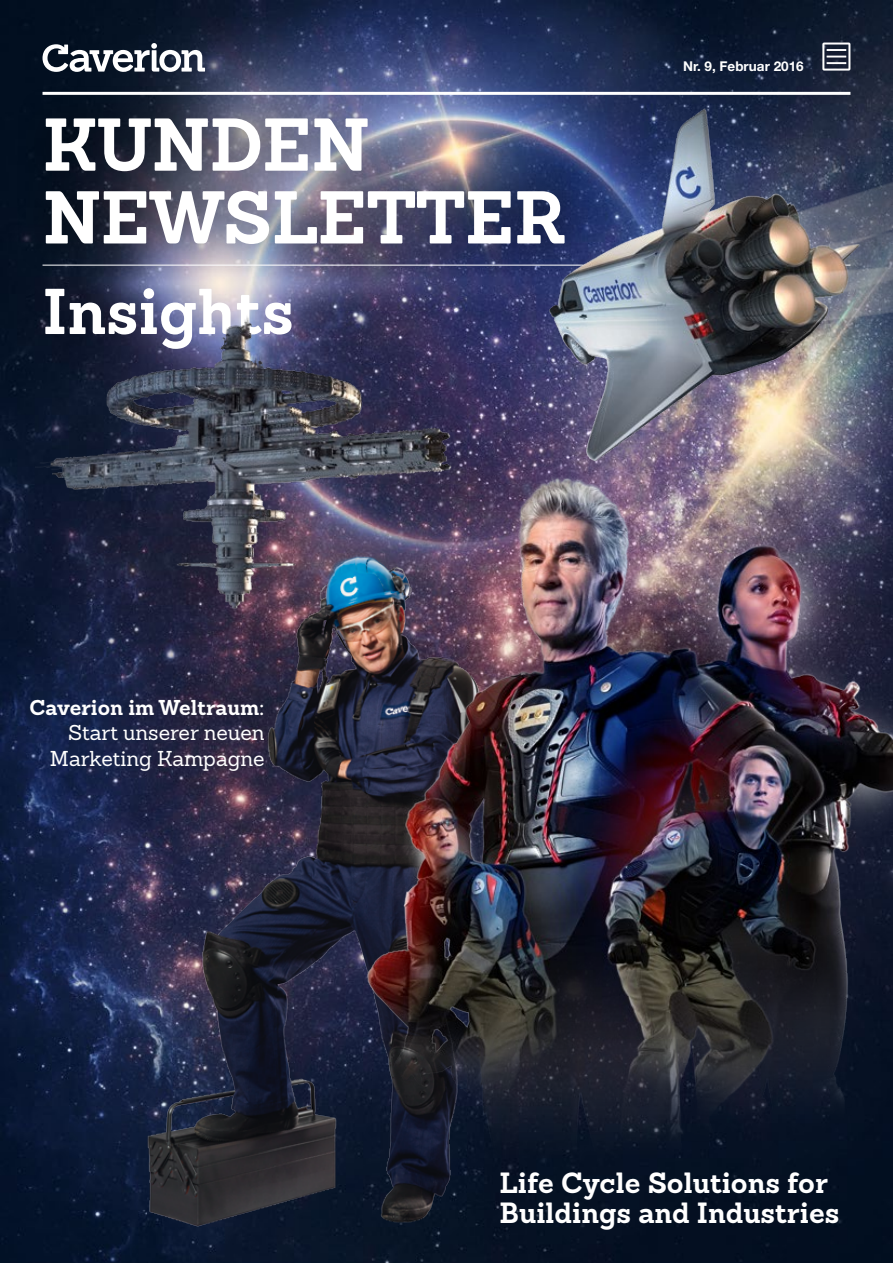
<style>
.page{position:relative;width:893px;height:1263px;background:#fff}
.page>*{position:absolute;margin:0;border:0;box-sizing:border-box;transform-origin:0 0}
.t1{font:700 72.75px/72.8px "Sanchez";letter-spacing:-.01em;color:#fff}
.t2{font:700 63px "Sanchez";color:#fff}
.t3{font:700 28.5px/30px "Sanchez";color:#fff}
.t4{font:21px/25.5px "Sanchez";color:#fff;text-align:right}
.t5{font:700 21px "Sanchez";color:#fff}
.t6{font:700 13.5px "Helvetica Neue LT Pro";color:#fff}
</style>
<div class="page">
<img style="left:0;top:0;width:893px;height:1263px">
<div style="left:12px;top:83px;width:585px;height:196px;background:#000;opacity:.5"></div>
<svg style="left:822px;top:43px;width:28px;height:28px"></svg>
<svg style="left:43px;top:43px;width:162px;height:29px"></svg>
<hr style="left:43px;top:265px;width:807px;height:1px;background:#fff">
<hr style="left:43px;top:92px;width:807px;height:3px;background:#fff">
<img style="left:35px;top:308px;width:420px;height:311px">
<img style="left:510px;top:86px;width:383px;height:244px">
<img style="left:37px;top:458px;width:566px;height:805px">
<img style="left:256px;top:330px;width:637px;height:825px">
<h1 class="t1" style="left:43px;top:108px;width:525px">KUNDEN<br>NEWSLETTER</h1>
<h2 class="t2" style="left:43px;top:268px;width:253px">Insights</h2>
<p class="t6" style="left:683px;top:57px;width:122px">Nr. 9, Februar 2016</p>
<p class="t5" style="left:30px;top:693px;width:236px">Caverion im Weltraum:</p>
<p class="t4" style="left:50px;top:720px;width:216px">Start unserer neuen<br>Marketing Kampagne</p>
<p class="t3" style="left:500px;top:1168px;width:341px">Life Cycle Solutions for<br>Buildings and Industries</p>
</div>
